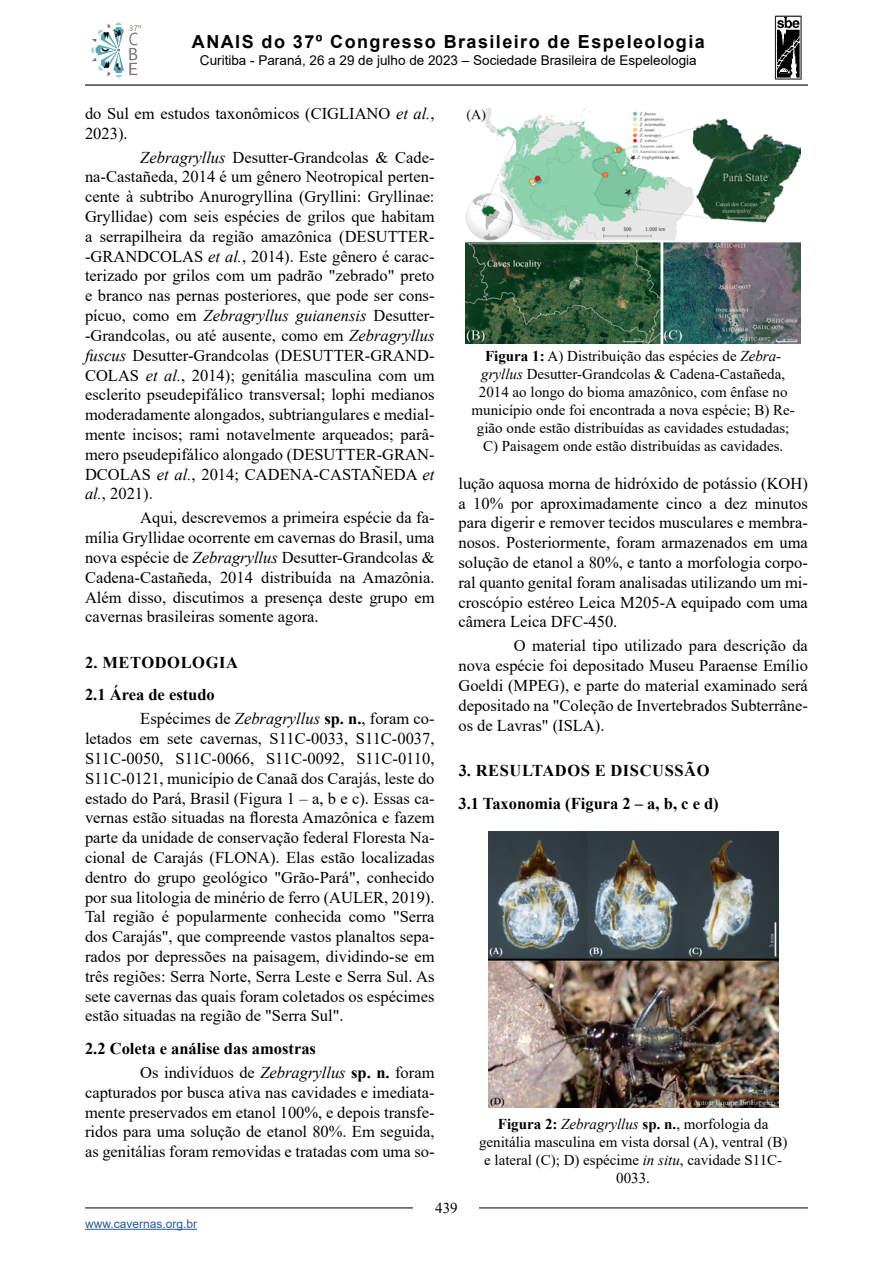
<style>
.page{position:relative;width:893px;height:1263px;background:#fff}
.page>*{position:absolute;margin:0;border:0;box-sizing:border-box;transform-origin:0 0}
.t1{font:700 18px "Arial";letter-spacing:.08em;color:#000}
.t2{font:16.5px/19.8px "Times New Roman";color:#000;text-align:justify}
.t3{font:700 16.5px/32.5px "Times New Roman";color:#000}
.t4{font:15px/18px "Times New Roman";color:#000;text-align:center}
.t5{font:13.5px "Arial";color:#000}
.t6{font:12px "Arial";color:#275b9b}
.s1{font-style:italic}
.s2{font-weight:700}
.s3{font-weight:400}
.s4{font-weight:400;font-style:italic}
</style>
<div class="page">
<svg style="left:91px;top:22px;width:50px;height:56px"></svg>
<svg style="left:775px;top:16px;width:26px;height:64px"></svg>
<hr style="left:85px;top:1229px;width:112px;height:1px;background:#275b9b">
<hr style="left:85px;top:84px;width:723px;height:2px;background:#000">
<hr style="left:85px;top:1207px;width:723px;height:1px;background:#000">
<div style="left:414px;top:1195px;width:65px;height:24px;background:#fff"></div>
<img style="left:465px;top:108px;width:336px;height:235px">
<img style="left:488px;top:831px;width:290px;height:276px">
<p class="t1" style="left:192px;top:29px;width:514px">ANAIS do 37º Congresso Brasileiro de Espeleologia</p>
<p class="t5" style="left:200px;top:51px;width:498px">Curitiba - Paraná, 26 a 29 de julho de 2023 – Sociedade Brasileira de Espeleologia</p>
<p class="t2" style="left:85px;top:103px;width:351px">do Sul em estudos taxonômicos (CIGLIANO <span class="s1">et al.</span>,<br>2023).</p>
<p class="t2" style="left:85px;top:147px;width:351px;text-indent:55px"><span class="s1">Zebragryllus</span> Desutter-Grandcolas &amp; Cade&shy;na-Castañeda, 2014 é um gênero Neotropical perten&shy;cente à subtribo Anurogryllina (Gryllini: Gryllinae:<br>Gryllidae) com seis espécies de grilos que habitam a serrapilheira da região amazônica (DESUTTER--GRANDCOLAS <span class="s1">et al.</span>, 2014). Este gênero é carac&shy;terizado por grilos com um padrão "zebrado" preto e branco nas pernas posteriores, que pode ser cons&shy;pícuo, como em <span class="s1">Zebragryllus guianensis</span> Desutter--Grandcolas, ou até ausente, como em <span class="s1">Zebragryllus fuscus</span> Desutter-Grandcolas (DESUTTER-GRAND-COLAS <span class="s1">et al.</span>, 2014); genitália masculina com um esclerito pseudepifálico transversal; lophi medianos moderadamente alongados, subtriangulares e medial&shy;mente incisos; rami notavelmente arqueados; parâ&shy;mero pseudepifálico alongado (DESUTTER-GRAN-DCOLAS <span class="s1">et al.</span>, 2014; CADENA-CASTAÑEDA <span class="s1">et al.</span>, 2021).</p>
<p class="t2" style="left:85px;top:507px;width:351px;text-indent:55px">Aqui, descrevemos a primeira espécie da fa&shy;mília Gryllidae ocorrente em cavernas do Brasil, uma nova espécie de <span class="s1">Zebragryllus</span> Desutter-Grandcolas &amp; Cadena-Castañeda, 2014 distribuída na Amazônia.<br>Além disso, discutimos a presença deste grupo em cavernas brasileiras somente agora.</p>
<p class="t3" style="left:85px;top:645px;width:154px">2. METODOLOGIA<br>2.1 Área de estudo</p>
<p class="t2" style="left:85px;top:708px;width:351px;text-indent:55px">Espécimes de <span class="s1">Zebragryllus</span> <span class="s2">sp. n.</span>, foram co&shy;letados em sete cavernas, S11C-0033, S11C-0037, S11C-0050, S11C-0066, S11C-0092, S11C-0110, S11C-0121, município de Canaã dos Carajás, leste do estado do Pará, Brasil (Figura 1 – a, b e c). Essas ca&shy;vernas estão situadas na floresta Amazônica e fazem parte da unidade de conservação federal Floresta Na&shy;cional de Carajás (FLONA). Elas estão localizadas dentro do grupo geológico "Grão-Pará", conhecido por sua litologia de minério de ferro (AULER, 2019).<br>Tal região é popularmente conhecida como "Serra dos Carajás", que compreende vastos planaltos sepa&shy;rados por depressões na paisagem, dividindo-se em três regiões: Serra Norte, Serra Leste e Serra Sul. As sete cavernas das quais foram coletados os espécimes estão situadas na região de "Serra Sul".</p>
<p class="t3" style="left:140px;top:1036px;width:296px;line-height:24px;text-indent:-55px">2.2 Coleta e análise das amostras<br><span class="s3">Os indivíduos de</span> <span class="s4">Zebragryllus</span> sp. n. <span class="s3">foram</span></p>
<p class="t2" style="left:85px;top:1082px;width:351px">capturados por busca ativa nas cavidades e imediata&shy;mente preservados em etanol 100%, e depois transfe&shy;ridos para uma solução de etanol 80%. Em seguida, as genitálias foram removidas e tratadas com uma so-</p>
<p class="t4" style="left:472px;top:346px;width:325px"><span class="s2">Figura 1:</span> A) Distribuição das espécies de <span class="s1">Zebra&shy;gryllus</span> Desutter-Grandcolas &amp; Cadena-Castañeda, 2014 ao longo do bioma amazônico, com ênfase no município onde foi encontrada a nova espécie; B) Re&shy;gião onde estão distribuídas as cavidades estudadas; C) Paisagem onde estão distribuídas as cavidades.</p>
<p class="t2" style="left:458px;top:473px;width:351px">lução aquosa morna de hidróxido de potássio (KOH) a 10% por aproximadamente cinco a dez minutos para digerir e remover tecidos musculares e membra&shy;nosos. Posteriormente, foram armazenados em uma solução de etanol a 80%, e tanto a morfologia corpo&shy;ral quanto genital foram analisadas utilizando um mi&shy;croscópio estéreo Leica M205-A equipado com uma câmera Leica DFC-450.</p>
<p class="t2" style="left:458px;top:635px;width:351px;text-indent:55px">O material tipo utilizado para descrição da nova espécie foi depositado Museu Paraense Emílio Goeldi (MPEG), e parte do material examinado será depositado na "Coleção de Invertebrados Subterrâne&shy;os de Lavras" (ISLA).</p>
<p class="t3" style="left:458px;top:754px;width:262px">3. RESULTADOS E DISCUSSÃO<br>3.1 Taxonomia (Figura 2 – a, b, c e d)</p>
<p class="t4" style="left:479px;top:1114px;width:310px"><span class="s2">Figura 2:</span> <span class="s1">Zebragryllus</span> <span class="s2">sp. n.</span>, morfologia da genitália masculina em vista dorsal (A), ventral (B) e lateral (C); D) espécime <span class="s1">in situ</span>, cavidade S11C-0033.</p>
<p class="t6" style="left:85px;top:1215px;width:114px">www.cavernas.org.br</p>
<p class="t4" style="left:435px;top:1198px;width:24px">439</p>
</div>
